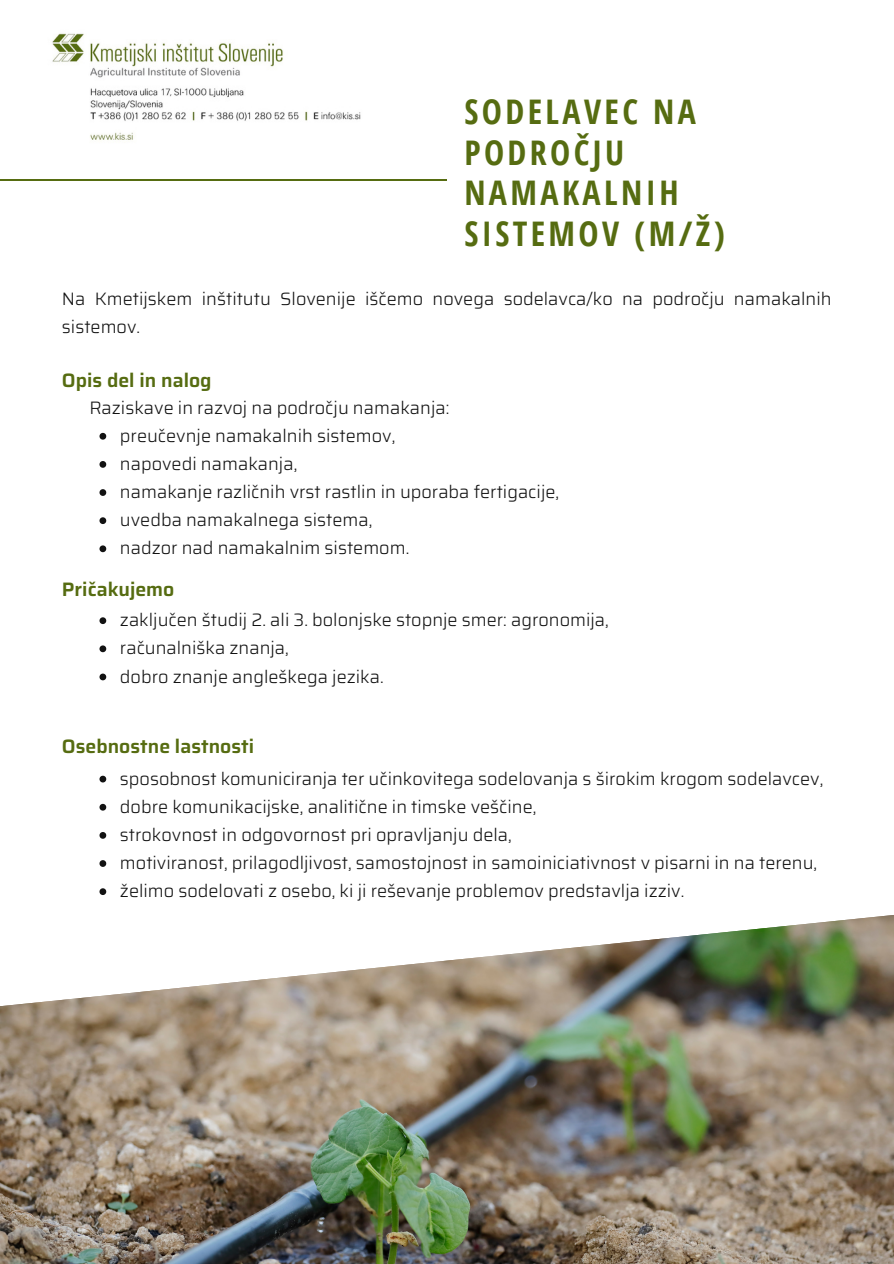
<style>
.page{position:relative;width:894px;height:1264px;background:#fff}
.page>*{position:absolute;margin:0;border:0;box-sizing:border-box;transform-origin:0 0}
.t1{font:700 condensed 33.9px/40.5px "Open Sans";letter-spacing:.1em;color:#566c11}
.t2{font:600 19.5px "Saira";color:#566c11}
.t3{font:300 18px/28.2px "Saira";color:#121212}
</style>
<div class="page">
<hr style="left:0;top:179px;width:447px;height:1px;background:#566c11">
<img style="left:52px;top:33px;width:309px;height:107px">
<img style="left:0;top:1011px;width:893px;height:252px">
<svg style="left:0;top:779px;width:893px;height:232px"></svg>
<svg style="left:99px;top:433px;width:7px;height:6px"></svg>
<svg style="left:99px;top:461px;width:7px;height:7px"></svg>
<svg style="left:99px;top:489px;width:7px;height:7px"></svg>
<svg style="left:99px;top:517px;width:7px;height:7px"></svg>
<svg style="left:99px;top:545px;width:7px;height:7px"></svg>
<svg style="left:99px;top:617px;width:7px;height:7px"></svg>
<svg style="left:99px;top:645px;width:7px;height:7px"></svg>
<svg style="left:99px;top:673px;width:7px;height:7px"></svg>
<svg style="left:99px;top:775px;width:7px;height:7px"></svg>
<svg style="left:99px;top:803px;width:7px;height:7px"></svg>
<svg style="left:99px;top:832px;width:7px;height:6px"></svg>
<svg style="left:99px;top:860px;width:7px;height:6px"></svg>
<svg style="left:99px;top:888px;width:7px;height:7px"></svg>
<p class="t1" style="left:464px;top:91px;width:262px">SODELAVEC NA<br>PODROČJU<br>NAMAKALNIH<br>SISTEMOV (M/Ž)</p>
<h2 class="t3" style="left:62px;top:284px;width:771px">Na Kmetijskem inštitutu Slovenije iščemo novega sodelavca/ko na področju namakalnih sistemov.</h2>
<h2 class="t2" style="left:62px;top:364px;width:151px">Opis del in nalog</h2>
<p class="t3" style="left:89px;top:393px;width:361px">Raziskave in razvoj na področju namakanja:</p>
<p class="t3" style="left:120px;top:421px;width:277px">preučevnje namakalnih sistemov,</p>
<p class="t3" style="left:120px;top:449px;width:179px">napovedi namakanja,</p>
<p class="t3" style="left:120px;top:478px;width:440px">namakanje različnih vrst rastlin in uporaba fertigacije,</p>
<p class="t3" style="left:120px;top:506px;width:254px">uvedba namakalnega sistema,</p>
<p class="t3" style="left:120px;top:534px;width:291px">nadzor nad namakalnim sistemom.</p>
<p class="t2" style="left:62px;top:574px;width:114px">Pričakujemo</p>
<p class="t3" style="left:120px;top:606px;width:490px">zaključen študij 2. ali 3. bolonjske stopnje smer: agronomija,</p>
<p class="t3" style="left:120px;top:634px;width:170px">računalniška znanja,</p>
<h2 class="t3" style="left:120px;top:662px;width:265px">dobro znanje angleškega jezika.</h2>
<p class="t2" style="left:62px;top:730px;width:193px">Osebnostne lastnosti</p>
<p class="t3" style="left:120px;top:764px;width:704px">sposobnost komuniciranja ter učinkovitega sodelovanja s širokim krogom sodelavcev,</p>
<p class="t3" style="left:120px;top:792px;width:418px">dobre komunikacijske, analitične in timske veščine,</p>
<p class="t3" style="left:120px;top:820px;width:393px">strokovnost in odgovornost pri opravljanju dela,</p>
<p class="t3" style="left:120px;top:848px;width:698px">motiviranost, prilagodljivost, samostojnost in samoiniciativnost v pisarni in na terenu,</p>
<p class="t3" style="left:120px;top:876px;width:565px">želimo sodelovati z osebo, ki ji reševanje problemov predstavlja izziv.</p>
</div>
